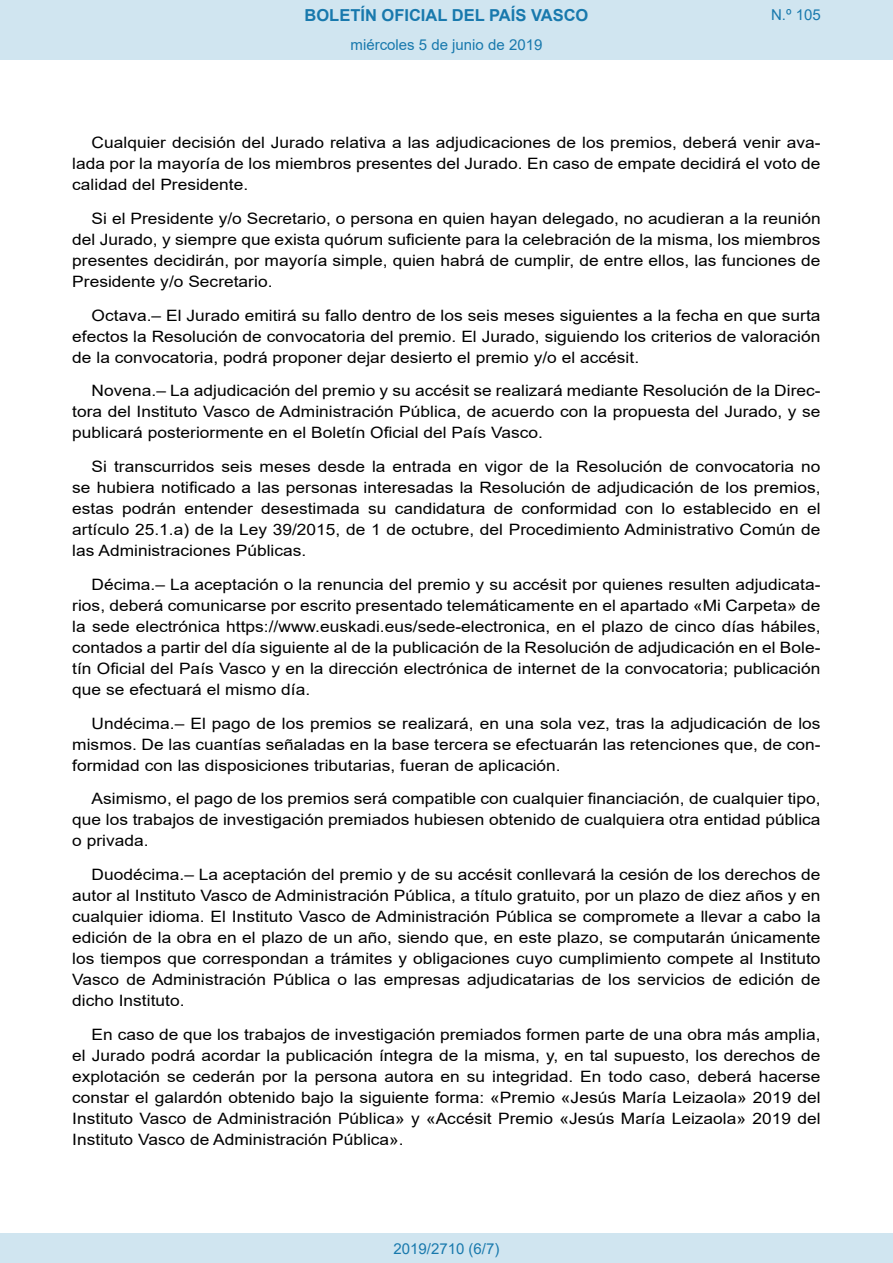
<style>
.page{position:relative;width:893px;height:1263px;background:#fff}
.page>*{position:absolute;margin:0;border:0;box-sizing:border-box;transform-origin:0 0}
.t1{font:700 16.5px "Arial";color:#1879ad}
.BOPVDetalle{font:15.6px/21px "Arial";color:#000;text-align:justify;scale:1.11 1}
.Paginacion_Centro{font:15px "Arial";color:#1879ad}
</style>
<div class="page">
<div style="left:0;top:0;width:893px;height:60px;background:#d0e5f0"></div>
<div style="left:0;top:1233px;width:893px;height:30px;background:#d0e5f0"></div>
<p class="t1" style="left:305px;top:3px;width:285px">BOLETÍN OFICIAL DEL PAÍS VASCO</p>
<p class="Paginacion_Centro" style="left:351px;top:35px;width:193px">miércoles 5 de junio de 2019</p>
<p class="Paginacion_Centro" style="left:771px;top:5px;width:51px">N.º 105</p>
<p class="BOPVDetalle" style="left:72px;top:132px;width:676px;text-indent:19px">Cualquier decisión del Jurado relativa a las adjudicaciones de los premios, deberá venir ava&shy;lada por la mayoría de los miembros presentes del Jurado. En caso de empate decidirá el voto de calidad del Presidente.</p>
<p class="BOPVDetalle" style="left:72px;top:208px;width:676px;text-indent:19px">Si el Presidente y/o Secretario, o persona en quien hayan delegado, no acudieran a la reunión del Jurado, y siempre que exista quórum suficiente para la celebración de la misma, los miembros presentes decidirán, por mayoría simple, quien habrá de cumplir, de entre ellos, las funciones de Presidente y/o Secretario.</p>
<p class="BOPVDetalle" style="left:72px;top:305px;width:676px;text-indent:19px">Octava.– El Jurado emitirá su fallo dentro de los seis meses siguientes a la fecha en que surta efectos la Resolución de convocatoria del premio. El Jurado, siguiendo los criterios de valoración de la convocatoria, podrá proponer dejar desierto el premio y/o el accésit.</p>
<p class="BOPVDetalle" style="left:72px;top:380px;width:676px;text-indent:19px">Novena.– La adjudicación del premio y su accésit se realizará mediante Resolución de la Direc&shy;tora del Instituto Vasco de Administración Pública, de acuerdo con la propuesta del Jurado, y se publicará posteriormente en el Boletín Oficial del País Vasco.</p>
<p class="BOPVDetalle" style="left:72px;top:456px;width:676px;text-indent:19px">Si transcurridos seis meses desde la entrada en vigor de la Resolución de convocatoria no se hubiera notificado a las personas interesadas la Resolución de adjudicación de los premios, estas podrán entender desestimada su candidatura de conformidad con lo establecido en el artículo 25.1.a) de la Ley 39/2015, de 1 de octubre, del Procedimiento Administrativo Común de las Administraciones Públicas.</p>
<p class="BOPVDetalle" style="left:72px;top:574px;width:676px;text-indent:19px">Décima.– La aceptación o la renuncia del premio y su accésit por quienes resulten adjudicata&shy;rios, deberá comunicarse por escrito presentado telemáticamente en el apartado «Mi Carpeta» de la sede electrónica https://www.euskadi.eus/sede-electronica, en el plazo de cinco días hábiles, contados a partir del día siguiente al de la publicación de la Resolución de adjudicación en el Bole&shy;tín Oficial del País Vasco y en la dirección electrónica de internet de la convocatoria; publicación que se efectuará el mismo día.</p>
<p class="BOPVDetalle" style="left:72px;top:713px;width:676px;text-indent:19px">Undécima.– El pago de los premios se realizará, en una sola vez, tras la adjudicación de los mismos. De las cuantías señaladas en la base tercera se efectuarán las retenciones que, de con&shy;formidad con las disposiciones tributarias, fueran de aplicación.</p>
<p class="BOPVDetalle" style="left:72px;top:788px;width:676px;text-indent:19px">Asimismo, el pago de los premios será compatible con cualquier financiación, de cualquier tipo, que los trabajos de investigación premiados hubiesen obtenido de cualquiera otra entidad pública o privada.</p>
<p class="BOPVDetalle" style="left:72px;top:864px;width:676px;text-indent:19px">Duodécima.– La aceptación del premio y de su accésit conllevará la cesión de los derechos de autor al Instituto Vasco de Administración Pública, a título gratuito, por un plazo de diez años y en cualquier idioma. El Instituto Vasco de Administración Pública se compromete a llevar a cabo la edición de la obra en el plazo de un año, siendo que, en este plazo, se computarán únicamente los tiempos que correspondan a trámites y obligaciones cuyo cumplimiento compete al Instituto Vasco de Administración Pública o las empresas adjudicatarias de los servicios de edición de dicho Instituto.</p>
<p class="BOPVDetalle" style="left:72px;top:1024px;width:676px;text-indent:19px">En caso de que los trabajos de investigación premiados formen parte de una obra más amplia, el Jurado podrá acordar la publicación íntegra de la misma, y, en tal supuesto, los derechos de explotación se cederán por la persona autora en su integridad. En todo caso, deberá hacerse constar el galardón obtenido bajo la siguiente forma: «Premio «Jesús María Leizaola» 2019 del Instituto Vasco de Administración Pública» y «Accésit Premio «Jesús María Leizaola» 2019 del Instituto Vasco de Administración Pública».</p>
<p class="Paginacion_Centro" style="left:393px;top:1238px;width:107px">2019/2710 (6/7)</p>
</div>
